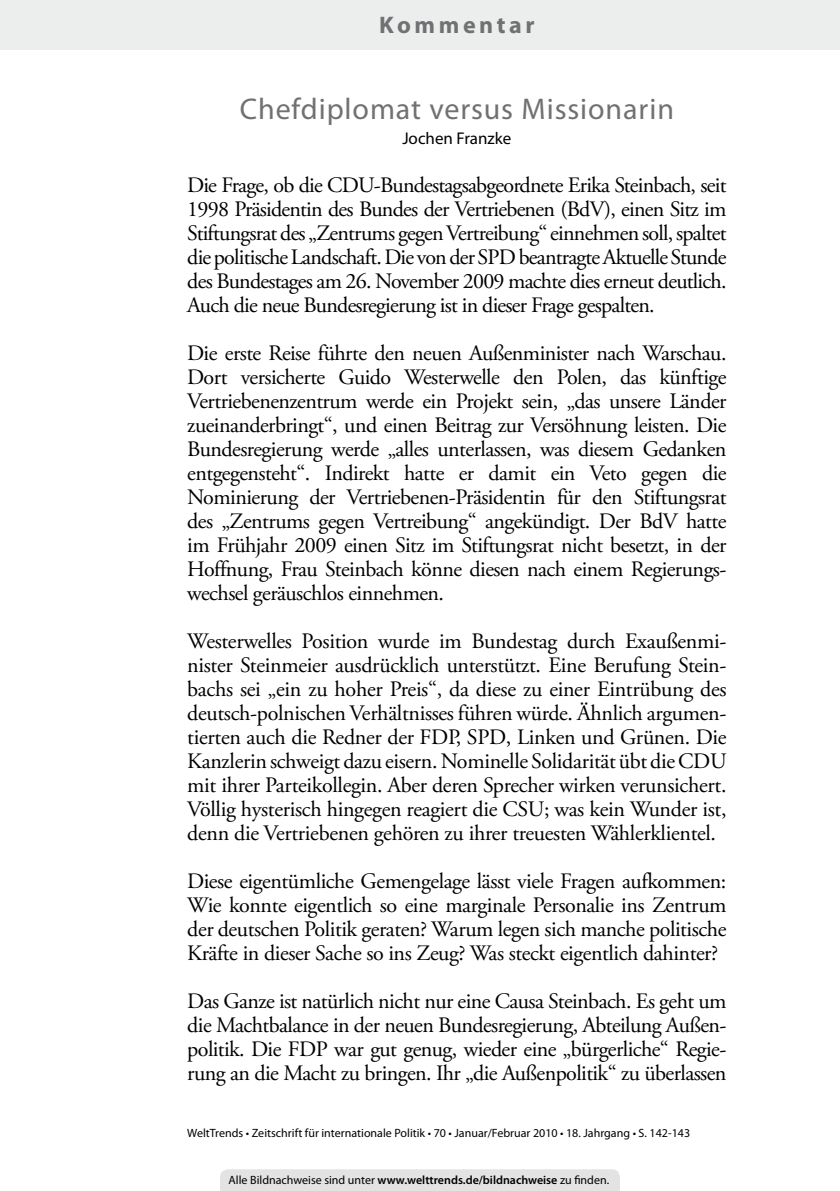
<style>
.page{position:relative;width:840px;height:1191px;background:#fff}
.page>*{position:absolute;margin:0;border:0;box-sizing:border-box;transform-origin:0 0}
.t1{font:30px "Myriad Pro";letter-spacing:.03em;color:#707173}
.t2{font:700 24px "Myriad Pro";letter-spacing:.15em;color:#707173}
.t3{font:22px/24px "Adobe Garamond Pro";letter-spacing:-.025em;color:#000;text-align:justify}
.t4{font:17px "Myriad Pro";color:#000}
.t5{font:12px "Myriad Pro";color:#000}
.s1{font-weight:600}
</style>
<div class="page">
<div style="left:220px;top:1169px;width:399px;height:22px;background:#e3e3e3"></div>
<div style="left:0;top:0;width:839px;height:49px;background:#eceded"></div>
<p class="t2" style="left:379px;top:9px;width:157px">Kommentar</p>
<h1 class="t1" style="left:240px;top:90px;width:435px">Chefdiplomat versus Missionarin</h1>
<p class="t4" style="left:402px;top:128px;width:110px">Jochen Franzke</p>
<p class="t3" style="left:187px;top:174px;width:540px">Die Frage, ob die CDU-Bundestagsabgeordnete Erika Steinbach, seit 1998 Präsidentin des Bundes der Vertriebenen (BdV), einen Sitz im Stiftungsrat des „Zentrums gegen Vertreibung“ einnehmen soll, spaltet die politische Landschaft. Die von der SPD beantragte Aktuelle Stunde des Bundestages am 26. November 2009 machte dies erneut deutlich.<br>Auch die neue Bundesregierung ist in dieser Frage gespalten.</p>
<p class="t3" style="left:187px;top:342px;width:540px">Die erste Reise führte den neuen Außenminister nach Warschau.<br>Dort versicherte Guido Westerwelle den Polen, das künftige Vertriebenenzentrum werde ein Projekt sein, „das unsere Länder zueinanderbringt“, und einen Beitrag zur Versöhnung leisten. Die Bundesregierung werde „alles unterlassen, was diesem Gedanken entgegensteht“. Indirekt hatte er damit ein Veto gegen die Nominierung der Vertriebenen-Präsidentin für den Stiftungsrat des „Zentrums gegen Vertreibung“ angekündigt. Der BdV hatte im Frühjahr 2009 einen Sitz im Stiftungsrat nicht besetzt, in der Hoffnung, Frau Steinbach könne diesen nach einem Regierungs&shy;wechsel geräuschlos einnehmen.</p>
<p class="t3" style="left:187px;top:630px;width:540px">Westerwelles Position wurde im Bundestag durch Exaußenmi&shy;nister Steinmeier ausdrücklich unterstützt. Eine Berufung Stein&shy;bachs sei „ein zu hoher Preis“, da diese zu einer Eintrübung des deutsch-polnischen Verhältnisses führen würde. Ähnlich argumen&shy;tierten auch die Redner der FDP, SPD, Linken und Grünen. Die Kanzlerin schweigt dazu eisern. Nominelle Solidarität übt die CDU mit ihrer Parteikollegin. Aber deren Sprecher wirken verunsichert.<br>Völlig hysterisch hingegen reagiert die CSU; was kein Wunder ist, denn die Vertriebenen gehören zu ihrer treuesten Wählerklientel.</p>
<p class="t3" style="left:187px;top:870px;width:540px">Diese eigentümliche Gemengelage lässt viele Fragen aufkommen:<br>Wie konnte eigentlich so eine marginale Personalie ins Zentrum der deutschen Politik geraten? Warum legen sich manche politische Kräfte in dieser Sache so ins Zeug? Was steckt eigentlich dahinter?</p>
<p class="t3" style="left:187px;top:990px;width:540px">Das Ganze ist natürlich nicht nur eine Causa Steinbach. Es geht um die Machtbalance in der neuen Bundesregierung, Abteilung Außen&shy;politik. Die FDP war gut genug, wieder eine „bürgerliche“ Regie&shy;rung an die Macht zu bringen. Ihr „die Außenpolitik“ zu überlassen</p>
<p class="t5" style="left:187px;top:1126px;width:504px">WeltTrends • Zeitschrift für internationale Politik • 70 • Januar/Februar 2010 • 18. Jahrgang • S. 142-143</p>
<p class="t5" style="left:228px;top:1172px;width:382px">Alle Bildnachweise sind unter <span class="s1">www.welttrends.de/bildnachweise</span> zu finden.</p>
</div>
